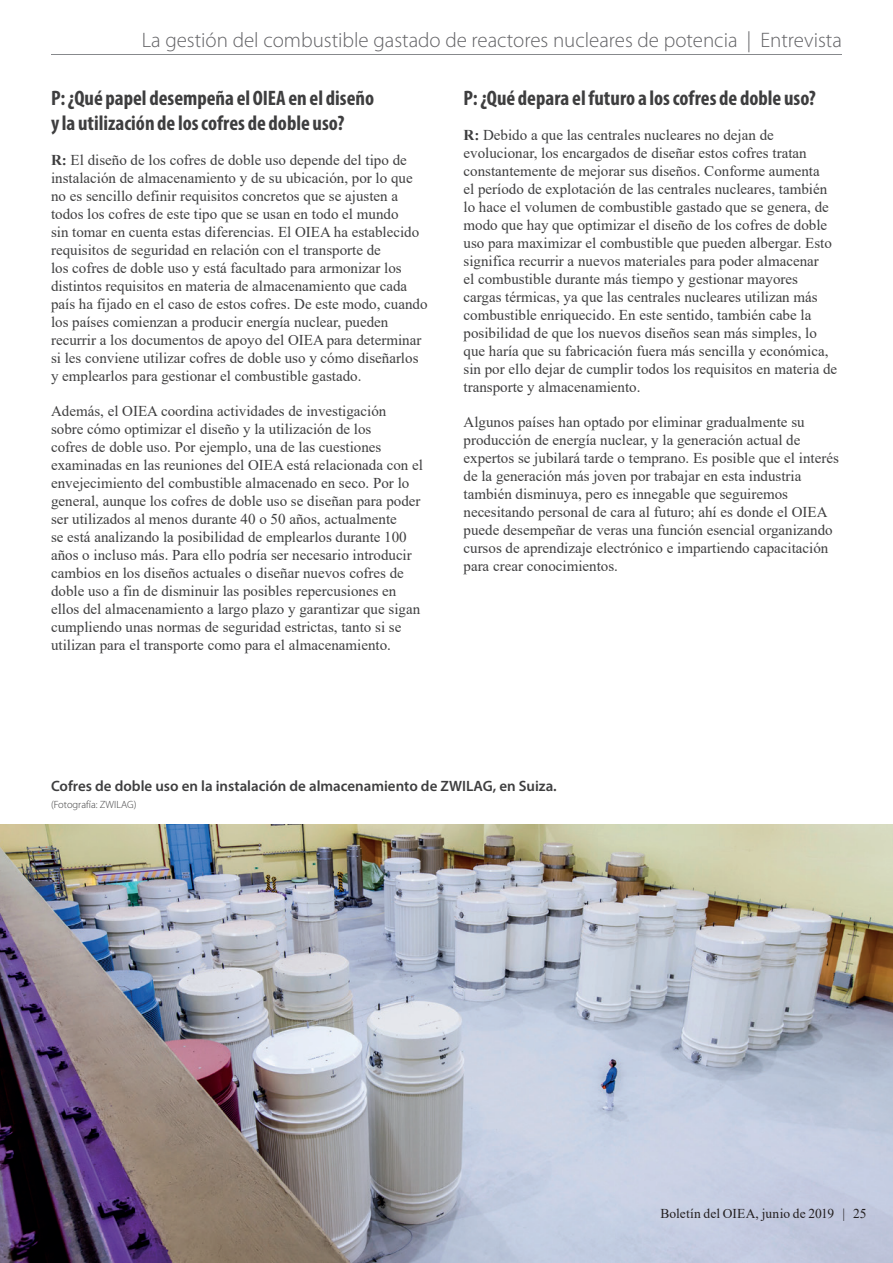
<style>
.page{position:relative;width:893px;height:1263px;background:#fff}
.page>*{position:absolute;margin:0;border:0;box-sizing:border-box;transform-origin:0 0}
.t1{font:700 condensed 21px/25.2px "Myriad Pro";color:#3e3e3f}
.t2{font:300 21px "Myriad Pro";color:#636366}
.t3{font:15px/18px "Times New Roman";color:#3e3e3f}
.t4{font:600 15px "Myriad Pro";color:#3e3e3f}
.t5{font:13.5px "Times New Roman";letter-spacing:.005em;color:#231f20}
.t6{font:300 10.5px "Myriad Pro";color:#3e3e3f}
.s1{font-weight:700}
</style>
<div class="page">
<img style="left:0;top:825px;width:893px;height:438px">
<hr style="left:51px;top:54px;width:791px;height:1px;background:#87898c">
<h1 class="t2" style="left:142px;top:27px;width:702px">La gestión del combustible gastado de reactores nucleares de potencia | Entrevista</h1>
<h1 class="t1" style="left:51px;top:85px;width:325px">P: ¿Qué papel desempeña el OIEA en el diseño y la utilización de los cofres de doble uso?</h1>
<p class="t3" style="left:51px;top:151px;width:378px"><span class="s1">R:</span> El diseño de los cofres de doble uso depende del tipo de instalación de almacenamiento y de su ubicación, por lo que no es sencillo definir requisitos concretos que se ajusten a todos los cofres de este tipo que se usan en todo el mundo<br>sin tomar en cuenta estas diferencias. El OIEA ha establecido requisitos de seguridad en relación con el transporte de<br>los cofres de doble uso y está facultado para armonizar los distintos requisitos en materia de almacenamiento que cada país ha fijado en el caso de estos cofres. De este modo, cuando los países comienzan a producir energía nuclear, pueden recurrir a los documentos de apoyo del OIEA para determinar si les conviene utilizar cofres de doble uso y cómo diseñarlos y emplearlos para gestionar el combustible gastado.</p>
<p class="t3" style="left:51px;top:402px;width:373px">Además, el OIEA coordina actividades de investigación<br>sobre cómo optimizar el diseño y la utilización de los<br>cofres de doble uso. Por ejemplo, una de las cuestiones examinadas en las reuniones del OIEA está relacionada con el envejecimiento del combustible almacenado en seco. Por lo general, aunque los cofres de doble uso se diseñan para poder ser utilizados al menos durante 40 o 50 años, actualmente<br>se está analizando la posibilidad de emplearlos durante 100 años o incluso más. Para ello podría ser necesario introducir cambios en los diseños actuales o diseñar nuevos cofres de doble uso a fin de disminuir las posibles repercusiones en ellos del almacenamiento a largo plazo y garantizar que sigan cumpliendo unas normas de seguridad estrictas, tanto si se utilizan para el transporte como para el almacenamiento.</p>
<h1 class="t1" style="left:463px;top:85px;width:354px">P: ¿Qué depara el futuro a los cofres de doble uso?</h1>
<p class="t3" style="left:463px;top:126px;width:375px"><span class="s1">R:</span> Debido a que las centrales nucleares no dejan de evolucionar, los encargados de diseñar estos cofres tratan constantemente de mejorar sus diseños. Conforme aumenta<br>el período de explotación de las centrales nucleares, también lo hace el volumen de combustible gastado que se genera, de modo que hay que optimizar el diseño de los cofres de doble uso para maximizar el combustible que pueden albergar. Esto significa recurrir a nuevos materiales para poder almacenar<br>el combustible durante más tiempo y gestionar mayores cargas térmicas, ya que las centrales nucleares utilizan más combustible enriquecido. En este sentido, también cabe la posibilidad de que los nuevos diseños sean más simples, lo que haría que su fabricación fuera más sencilla y económica, sin por ello dejar de cumplir todos los requisitos en materia de transporte y almacenamiento.</p>
<p class="t3" style="left:463px;top:413px;width:377px">Algunos países han optado por eliminar gradualmente su producción de energía nuclear, y la generación actual de expertos se jubilará tarde o temprano. Es posible que el interés de la generación más joven por trabajar en esta industria también disminuya, pero es innegable que seguiremos necesitando personal de cara al futuro; ahí es donde el OIEA puede desempeñar de veras una función esencial organizando cursos de aprendizaje electrónico e impartiendo capacitación para crear conocimientos.</p>
<p class="t4" style="left:51px;top:776px;width:507px">Cofres de doble uso en la instalación de almacenamiento de ZWILAG, en Suiza.</p>
<p class="t6" style="left:51px;top:798px;width:87px">(Fotografía: ZWILAG)</p>
<p class="t5" style="left:660px;top:1204px;width:208px">Boletín del OIEA, junio de 2019 | 25</p>
</div>
